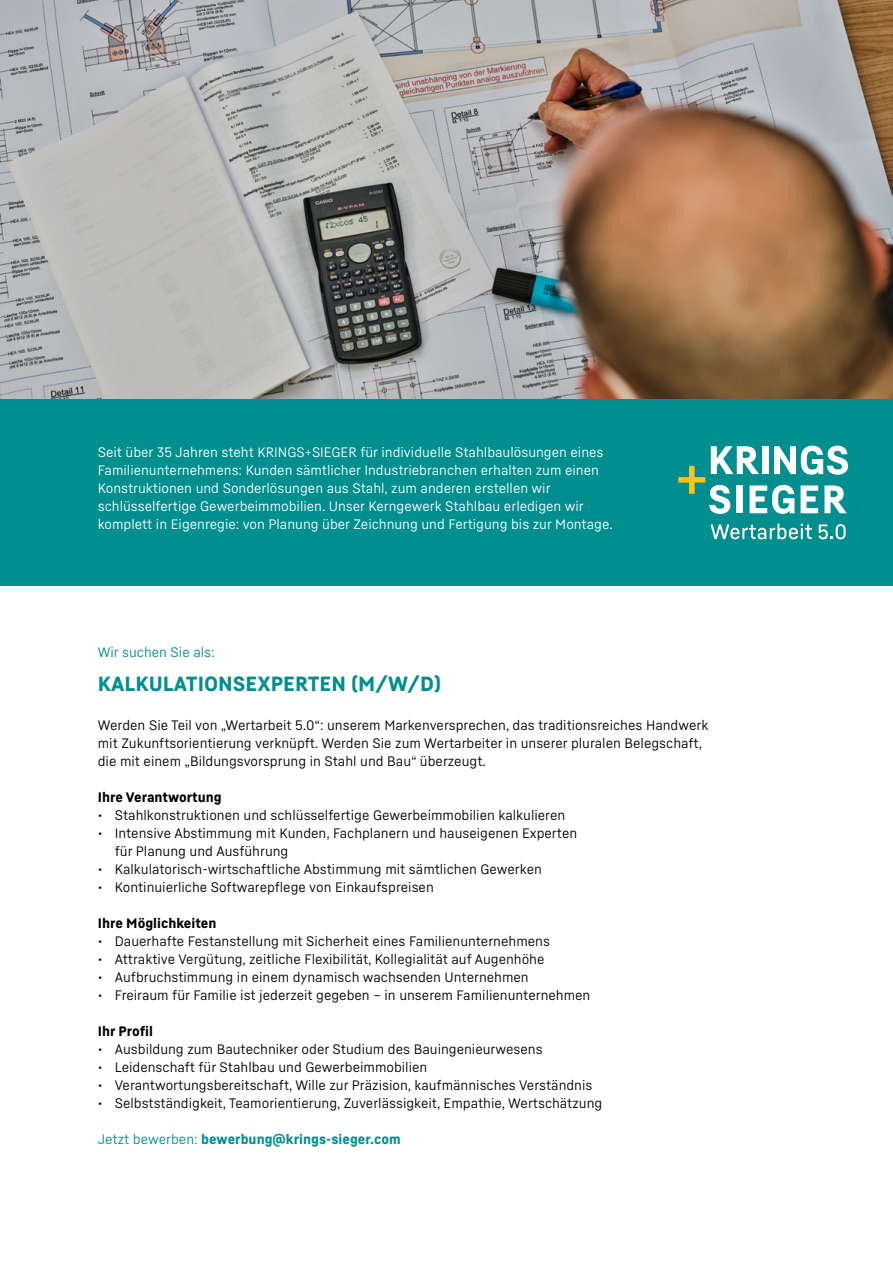
<style>
.page{position:relative;width:893px;height:1263px;background:#fff}
.page>*{position:absolute;margin:0;border:0;box-sizing:border-box;transform-origin:0 0}
.t1{font:900 20.25px "Fabrikat Normal";color:#008e8f}
.t2{font:13.5px/18px "Fabrikat Normal";color:#000}
.t3{font:13.5px/18px "Fabrikat Normal";color:#fff}
.t4{font:900 13.5px "Fabrikat Normal";color:#000}
.t5{font:900 13.5px "Fabrikat Normal";color:#008e8f}
.t6{font:13.5px "Fabrikat Normal";color:#008e8f}
.s1{font-weight:400}
</style>
<div class="page">
<img style="left:0;top:0;width:893px;height:399px">
<div style="left:0;top:399px;width:893px;height:187px;background:#008e8f"></div>
<svg style="left:710px;top:524px;width:102px;height:15px"></svg>
<svg style="left:819px;top:524px;width:27px;height:15px"></svg>
<svg style="left:678px;top:446px;width:170px;height:68px"></svg>
<p class="t3" style="left:98px;top:442px;width:517px">Seit über 35 Jahren steht KRINGS+SIEGER für individuelle Stahlbaulösungen eines Familienunternehmens: Kunden sämtlicher Industriebranchen erhalten zum einen Konstruktionen und Sonderlösungen aus Stahl, zum anderen erstellen wir schlüsselfertige Gewerbeimmobilien. Unser Kerngewerk Stahlbau erledigen wir komplett in Eigenregie: von Planung über Zeichnung und Fertigung bis zur Montage.</p>
<p class="t6" style="left:98px;top:643px;width:118px">Wir suchen Sie als:</p>
<h1 class="t1" style="left:98px;top:670px;width:345px">KALKULATIONSEXPERTEN (M/W/D)</h1>
<p class="t2" style="left:98px;top:716px;width:612px">Werden Sie Teil von „Wertarbeit 5.0“: unserem Markenversprechen, das traditionsreiches Handwerk mit Zukunftsorientierung verknüpft. Werden Sie zum Wertarbeiter in unserer pluralen Belegschaft, die mit einem „Bildungsvorsprung in Stahl und Bau“ überzeugt.</p>
<p class="t4" style="left:98px;top:788px;width:126px">Ihre Verantwortung</p>
<p class="t2" style="left:98px;top:806px;width:469px">• Stahlkonstruktionen und schlüsselfertige Gewerbeimmobilien kalkulieren</p>
<p class="t2" style="left:115px;top:824px;width:464px;text-indent:-17px">• Intensive Abstimmung mit Kunden, Fachplanern und hauseigenen Experten für Planung und Ausführung</p>
<p class="t2" style="left:98px;top:860px;width:446px">• Kalkulatorisch-wirtschaftliche Abstimmung mit sämtlichen Gewerken</p>
<p class="t2" style="left:98px;top:878px;width:338px">• Kontinuierliche Softwarepflege von Einkaufspreisen</p>
<p class="t4" style="left:98px;top:914px;width:120px">Ihre Möglichkeiten</p>
<p class="t2" style="left:98px;top:932px;width:454px">• Dauerhafte Festanstellung mit Sicherheit eines Familienunternehmens</p>
<p class="t2" style="left:98px;top:950px;width:448px">• Attraktive Vergütung, zeitliche Flexibilität, Kollegialität auf Augenhöhe</p>
<p class="t2" style="left:98px;top:968px;width:432px">• Aufbruchstimmung in einem dynamisch wachsenden Unternehmen</p>
<p class="t2" style="left:98px;top:986px;width:494px">• Freiraum für Familie ist jederzeit gegeben – in unserem Familienunternehmen</p>
<p class="t4" style="left:98px;top:1022px;width:57px">Ihr Profil</p>
<p class="t2" style="left:98px;top:1040px;width:446px">• Ausbildung zum Bautechniker oder Studium des Bauingenieurwesens</p>
<p class="t2" style="left:98px;top:1058px;width:331px">• Leidenschaft für Stahlbau und Gewerbeimmobilien</p>
<p class="t2" style="left:98px;top:1076px;width:496px">• Verantwortungsbereitschaft, Wille zur Präzision, kaufmännisches Verständnis</p>
<p class="t2" style="left:98px;top:1094px;width:506px">• Selbstständigkeit, Teamorientierung, Zuverlässigkeit, Empathie, Wertschätzung</p>
<p class="t5" style="left:98px;top:1130px;width:304px"><span class="s1">Jetzt bewerben:</span> bewerbung@krings-sieger.com</p>
</div>
